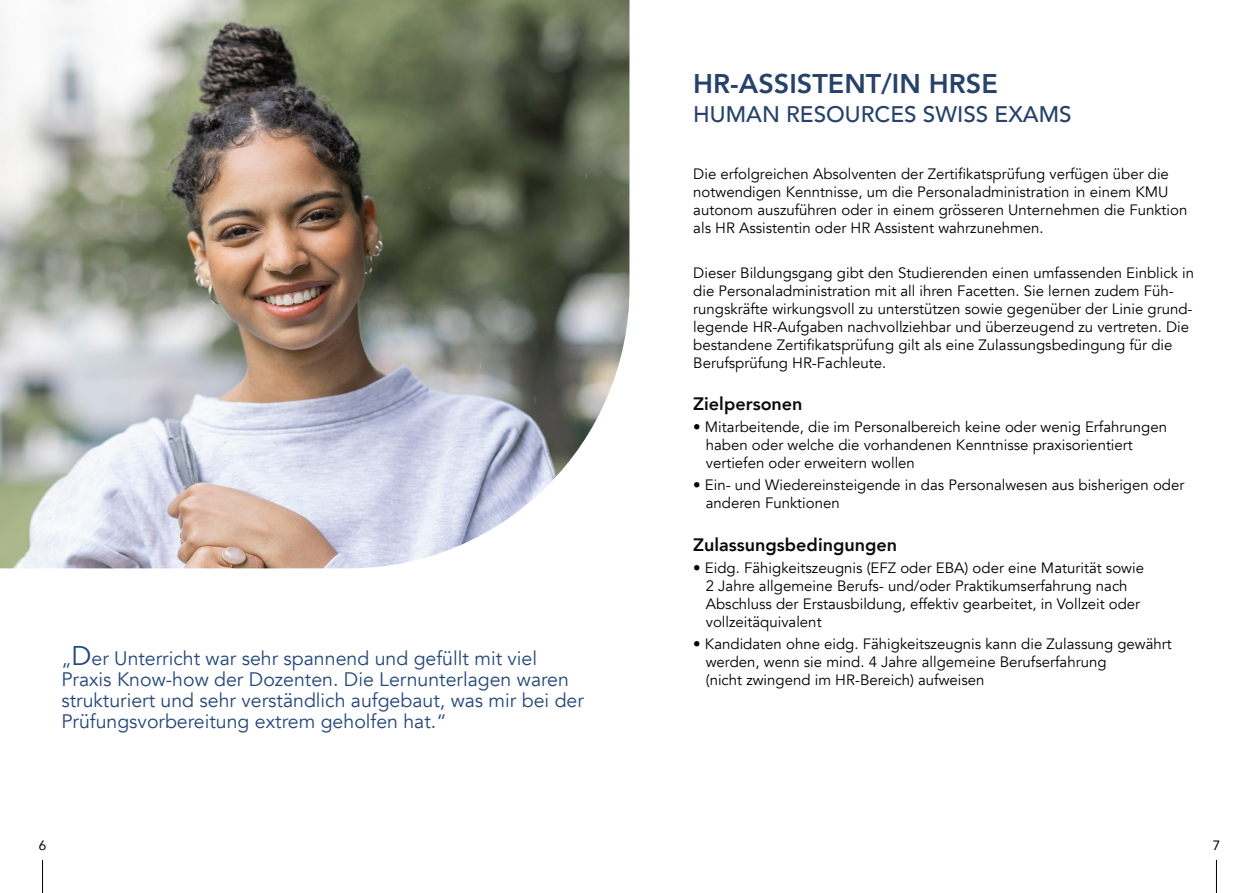
<style>
.page{position:relative;width:1259px;height:893px;background:#fff}
.page>*{position:absolute;margin:0;border:0;box-sizing:border-box;transform-origin:0 0}
.t1{font:800 27px "Avenir";color:#26426a}
.t2{font:500 22.5px "Avenir";color:#26426a}
.t3{font:19.5px/21px "Avenir";color:#24487a}
.t4{font:800 18px "Avenir";color:#0a0a0b}
.t5{font:15px/18px "Avenir";color:#000}
.t6{font:13.5px "Avenir";color:#000}
.s1{font-size:27px}
</style>
<div class="page">
<hr style="left:42px;top:860px;width:1px;height:33px;background:#000">
<hr style="left:1216px;top:860px;width:1px;height:33px;background:#000">
<img style="left:0;top:0;width:629px;height:568px">
<h3 class="t3" style="left:61px;top:648px;width:524px">„<span class="s1">D</span>er Unterricht war sehr spannend und gefüllt mit viel Praxis Know-how der Dozenten. Die Lernunterlagen waren strukturiert und sehr verständlich aufgebaut, was mir bei der Prüfungsvorbereitung extrem geholfen hat.“</h3>
<h1 class="t1" style="left:693px;top:63px;width:306px">HR-ASSISTENT/IN HRSE</h1>
<h2 class="t2" style="left:693px;top:95px;width:380px">HUMAN RESOURCES SWISS EXAMS</h2>
<p class="t5" style="left:693px;top:165px;width:495px">Die erfolgreichen Absolventen der Zertifikatsprüfung verfügen über die notwendigen Kenntnisse, um die Personaladministration in einem KMU autonom auszuführen oder in einem grösseren Unternehmen die Funktion als HR Assistentin oder HR Assistent wahrzunehmen.</p>
<p class="t5" style="left:693px;top:264px;width:502px">Dieser Bildungsgang gibt den Studierenden einen umfassenden Einblick in die Personaladministration mit all ihren Facetten. Sie lernen zudem Füh&shy;rungskräfte wirkungsvoll zu unterstützen sowie gegenüber der Linie grund&shy;legende HR-Aufgaben nachvollziehbar und überzeugend zu vertreten. Die bestandene Zertifikatsprüfung gilt als eine Zulassungsbedingung für die Berufsprüfung HR-Fachleute.</p>
<p class="t4" style="left:693px;top:390px;width:111px">Zielpersonen</p>
<p class="t5" style="left:706px;top:418px;width:463px;text-indent:-13px">• Mitarbeitende, die im Personalbereich keine oder wenig Erfahrungen haben oder welche die vorhandenen Kenntnisse praxisorientiert vertiefen oder erweitern wollen</p>
<p class="t5" style="left:706px;top:476px;width:480px;text-indent:-13px">• Ein- und Wiedereinsteigende in das Personalwesen aus bisherigen oder anderen Funktionen</p>
<p class="t4" style="left:693px;top:530px;width:205px">Zulassungsbedingungen</p>
<p class="t5" style="left:706px;top:559px;width:440px;text-indent:-13px">• Eidg. Fähigkeitszeugnis (EFZ oder EBA) oder eine Maturität sowie 2 Jahre allgemeine Berufs- und/oder Praktikumserfahrung nach Abschluss der Erstausbildung, effektiv gearbeitet, in Vollzeit oder vollzeitäquivalent</p>
<p class="t5" style="left:706px;top:635px;width:467px;text-indent:-13px">• Kandidaten ohne eidg. Fähigkeitszeugnis kann die Zulassung gewährt werden, wenn sie mind. 4 Jahre allgemeine Berufserfahrung<br>(nicht zwingend im HR-Bereich) aufweisen</p>
<p class="t6" style="left:39px;top:835px;width:9px">6</p>
<p class="t6" style="left:1212px;top:835px;width:9px">7</p>
</div>
